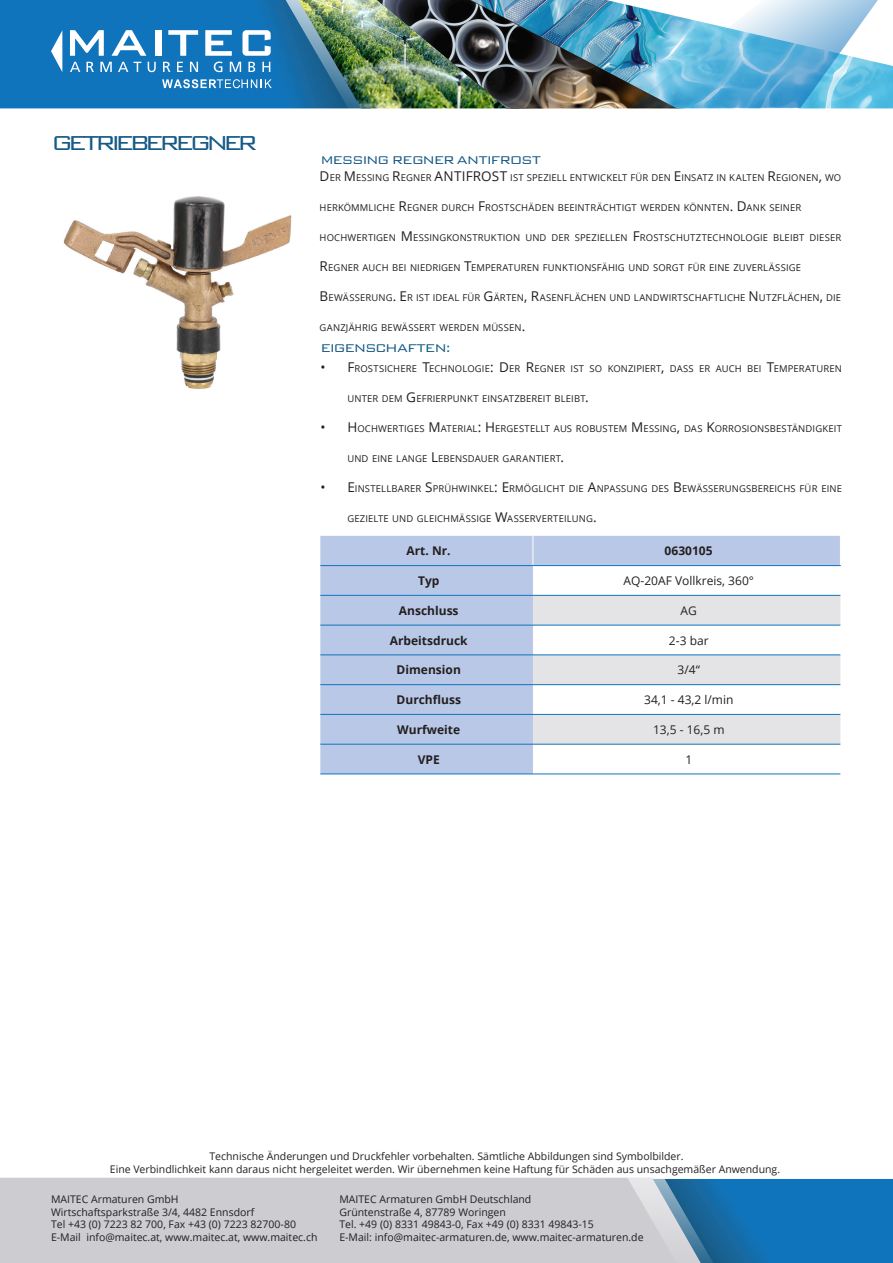
<style>
.page{position:relative;width:893px;height:1263px;background:#fff}
.page>*{position:absolute;margin:0;border:0;box-sizing:border-box;transform-origin:0 0}
.Maitec_Header_Big{font:300 27px "Bank Gothic BT";letter-spacing:-.18em;color:#165a86}
.Maitec_Header_Black{font:300 15px "Bank Gothic BT";letter-spacing:-.075em;color:#165a86}
.Maitec_Table_Font{font:700 12px "Open Sans";color:#231f20}
.Maitec_Table_Font-2{font:12px "Open Sans";color:#231f20}
.t1{font:10.5px "Open Sans";color:#231f20}
.Maitec_Header_Black-2{font:9.45px "Open Sans";letter-spacing:.015em;color:#231f20}
.s1{font-size:13.5px}
</style>
<div class="page">
<div style="left:320px;top:536px;width:520px;height:237px;background:#b9c8e6"></div>
<svg style="left:533px;top:566px;width:307px;height:207px"></svg>
<svg style="left:533px;top:596px;width:307px;height:148px;fill:#e4e4e7"></svg>
<svg style="left:533px;top:536px;width:1px;height:29px"></svg>
<hr style="left:320px;top:565px;width:213px;height:1px;background:#1074bc">
<hr style="left:533px;top:565px;width:308px;height:1px;background:#1074bc">
<hr style="left:320px;top:595px;width:213px;height:1px;background:#1074bc">
<hr style="left:533px;top:595px;width:307px;height:1px;background:#1074bc">
<hr style="left:320px;top:625px;width:213px;height:1px;background:#1074bc">
<hr style="left:533px;top:625px;width:307px;height:1px;background:#1074bc">
<hr style="left:320px;top:654px;width:213px;height:1px;background:#1074bc">
<hr style="left:533px;top:654px;width:307px;height:1px;background:#1074bc">
<hr style="left:320px;top:684px;width:213px;height:1px;background:#1074bc">
<hr style="left:533px;top:684px;width:307px;height:1px;background:#1074bc">
<hr style="left:320px;top:714px;width:213px;height:1px;background:#1074bc">
<hr style="left:533px;top:714px;width:307px;height:1px;background:#1074bc">
<hr style="left:320px;top:744px;width:213px;height:1px;background:#1074bc">
<hr style="left:533px;top:744px;width:307px;height:1px;background:#1074bc">
<hr style="left:320px;top:773px;width:213px;height:1px;background:#1074bc">
<hr style="left:533px;top:773px;width:307px;height:1px;background:#1074bc">
<img style="left:63px;top:196px;width:229px;height:193px">
<div style="left:0;top:1178px;width:605px;height:85px;background:#ccccd1"></div>
<svg style="left:605px;top:1178px;width:288px;height:85px;background:#488cbd"></svg>
<img style="left:0;top:0;width:887px;height:109px">
<img style="left:361px;top:0;width:254px;height:108px">
<p class="Maitec_Header_Big" style="left:51px;top:128px;width:208px">GETRIEBEREGNER</p>
<p class="Maitec_Header_Black" style="left:320px;top:152px;width:222px">MESSING REGNER ANTIFROST</p>
<p class="Maitec_Header_Black-2" style="left:320px;top:171px;width:522px"><span class="s1">D</span>ER <span class="s1">M</span>ESSING <span class="s1">R</span>EGNER <span class="s1">ANTI FROST</span> IST SPEZIELL ENTWICKELT FÜR DEN <span class="s1">E</span>INSATZ IN KALTEN <span class="s1">R</span>EGIONEN<span class="s1">,</span> WO</p>
<p class="Maitec_Header_Black-2" style="left:320px;top:201px;width:483px">HERKÖMM LICHE <span class="s1">R</span>EGNER DURCH <span class="s1">F</span>ROSTSCHÄDEN BEEINTRÄCHTIGT WERDEN KÖNNTEN<span class="s1">. D</span>ANK SEINER</p>
<p class="Maitec_Header_Black-2" style="left:320px;top:231px;width:523px">HOCHWERTIGEN <span class="s1">M</span>ESSINGKONSTRUKTION UND DER SPEZIELLEN <span class="s1">F</span>ROSTSCHUTZTECHNOLOGIE BLEIBT DIESER</p>
<p class="Maitec_Header_Black-2" style="left:320px;top:261px;width:483px"><span class="s1">R</span>EGNER AUCH BEI NIEDRIGEN <span class="s1">T</span>EM PERATUREN FUNKTIONSFÄHIG UND SORGT FÜR EINE ZUVERLÄSSIGE</p>
<p class="Maitec_Header_Black-2" style="left:320px;top:291px;width:523px"><span class="s1">B</span> EWÄSSERUNG<span class="s1">. E</span> R IST IDEAL FÜR <span class="s1">G</span>ÄRTEN<span class="s1">, R</span>ASENFLÄCHEN UND LANDWIRTSCHAFTLICHE <span class="s1">N</span> UTZFLÄCHEN<span class="s1">,</span> DIE</p>
<p class="Maitec_Header_Black-2" style="left:320px;top:321px;width:207px">GANZJÄHRIG BEWÄSSERT WERDEN M ÜSSEN<span class="s1">.</span></p>
<p class="Maitec_Header_Black" style="left:320px;top:340px;width:132px">EIGENSCHAFTEN:</p>
<p class="Maitec_Header_Black-2" style="left:320px;top:362px;width:523px"><span class="s1">• F</span>ROSTSICHERE <span class="s1">T</span>ECHNOLOGIE<span class="s1">: D</span>ER <span class="s1">R</span>EGNER IST SO KONZIPIERT<span class="s1">,</span> DASS ER AUCH BEI <span class="s1">T</span>EM PERATUREN</p>
<p class="Maitec_Header_Black-2" style="left:347px;top:392px;width:243px">UNTER DEM <span class="s1">G</span> EFRIERPUNKT EINSATZBEREIT BLEIBT<span class="s1">.</span></p>
<p class="Maitec_Header_Black-2" style="left:320px;top:422px;width:523px"><span class="s1">• H</span> OCHWERTIGES <span class="s1">M</span>ATERIAL<span class="s1">: H</span> ERGESTELLT AUS ROBUSTEM <span class="s1">M</span>ESSING<span class="s1">,</span> DAS <span class="s1">K</span>ORROSIONSBESTÄNDIGKEIT</p>
<p class="Maitec_Header_Black-2" style="left:347px;top:452px;width:218px">UND EINE LANGE <span class="s1">L</span>EBENSDAUER GARANTIERT<span class="s1">.</span></p>
<p class="Maitec_Header_Black-2" style="left:320px;top:482px;width:523px"><span class="s1">• E</span>INSTELLBARER <span class="s1">S</span>PRÜHWINKEL<span class="s1">: E</span>RMÖGLICHT DIE <span class="s1">A</span>NPASSUNG DES <span class="s1">B</span> EWÄSSERUNGSBEREICHS FÜR EINE</p>
<p class="Maitec_Header_Black-2" style="left:347px;top:512px;width:251px">GEZIELTE UND GLEICHMÄSSIGE <span class="s1">W</span>ASSERVERTEILUNG<span class="s1">.</span></p>
<p class="Maitec_Table_Font" style="left:407px;top:542px;width:46px">Art. Nr.</p>
<p class="Maitec_Table_Font" style="left:665px;top:542px;width:49px">0630105</p>
<p class="Maitec_Table_Font" style="left:418px;top:572px;width:23px">Typ</p>
<p class="Maitec_Table_Font-2" style="left:624px;top:572px;width:132px">AQ-20AF Vollkreis, 360°</p>
<p class="Maitec_Table_Font" style="left:399px;top:602px;width:61px">Anschluss</p>
<p class="Maitec_Table_Font-2" style="left:681px;top:602px;width:18px">AG</p>
<p class="Maitec_Table_Font" style="left:390px;top:632px;width:79px">Arbeitsdruck</p>
<p class="Maitec_Table_Font-2" style="left:669px;top:632px;width:41px">2-3 bar</p>
<p class="Maitec_Table_Font" style="left:397px;top:661px;width:66px">Dimension</p>
<p class="Maitec_Table_Font-2" style="left:678px;top:662px;width:24px">3/4“</p>
<p class="Maitec_Table_Font" style="left:397px;top:691px;width:66px">Durchfluss</p>
<p class="Maitec_Table_Font-2" style="left:644px;top:691px;width:91px">34,1 - 43,2 l/min</p>
<p class="Maitec_Table_Font" style="left:397px;top:721px;width:64px">Wurfweite</p>
<p class="Maitec_Table_Font-2" style="left:653px;top:721px;width:73px">13,5 - 16,5 m</p>
<p class="Maitec_Table_Font" style="left:418px;top:751px;width:24px">VPE</p>
<p class="Maitec_Table_Font-2" style="left:685px;top:751px;width:8px">1</p>
<p class="t1" style="left:209px;top:1148px;width:476px">Technische Änderungen und Druckfehler vorbehalten. Sämtliche Abbildungen sind Symbolbilder.</p>
<p class="t1" style="left:110px;top:1162px;width:672px">Eine Verbindlichkeit kann daraus nicht hergeleitet werden. Wir übernehmen keine Haftung für Schäden aus unsachgemäßer Anwendung.</p>
<p class="t1" style="left:51px;top:1192px;width:129px">MAITEC Armaturen GmbH</p>
<p class="t1" style="left:51px;top:1204px;width:205px">Wirtschaftsparkstraße 3/4, 4482 Ennsdorf</p>
<p class="t1" style="left:51px;top:1217px;width:246px">Tel +43 (0) 7223 82 700, Fax +43 (0) 7223 82700-80</p>
<p class="t1" style="left:51px;top:1230px;width:268px">E-Mail info@maitec.at, www.maitec.at, www.maitec.ch</p>
<p class="t1" style="left:339px;top:1192px;width:193px">MAITEC Armaturen GmbH Deutschland</p>
<p class="t1" style="left:339px;top:1204px;width:168px">Grüntenstraße 4, 87789 Woringen</p>
<p class="t1" style="left:339px;top:1217px;width:256px">Tel. +49 (0) 8331 49843-0, Fax +49 (0) 8331 49843-15</p>
<p class="t1" style="left:339px;top:1230px;width:306px">E-Mail: info@maitec-armaturen.de, www.maitec-armaturen.de</p>
</div>
